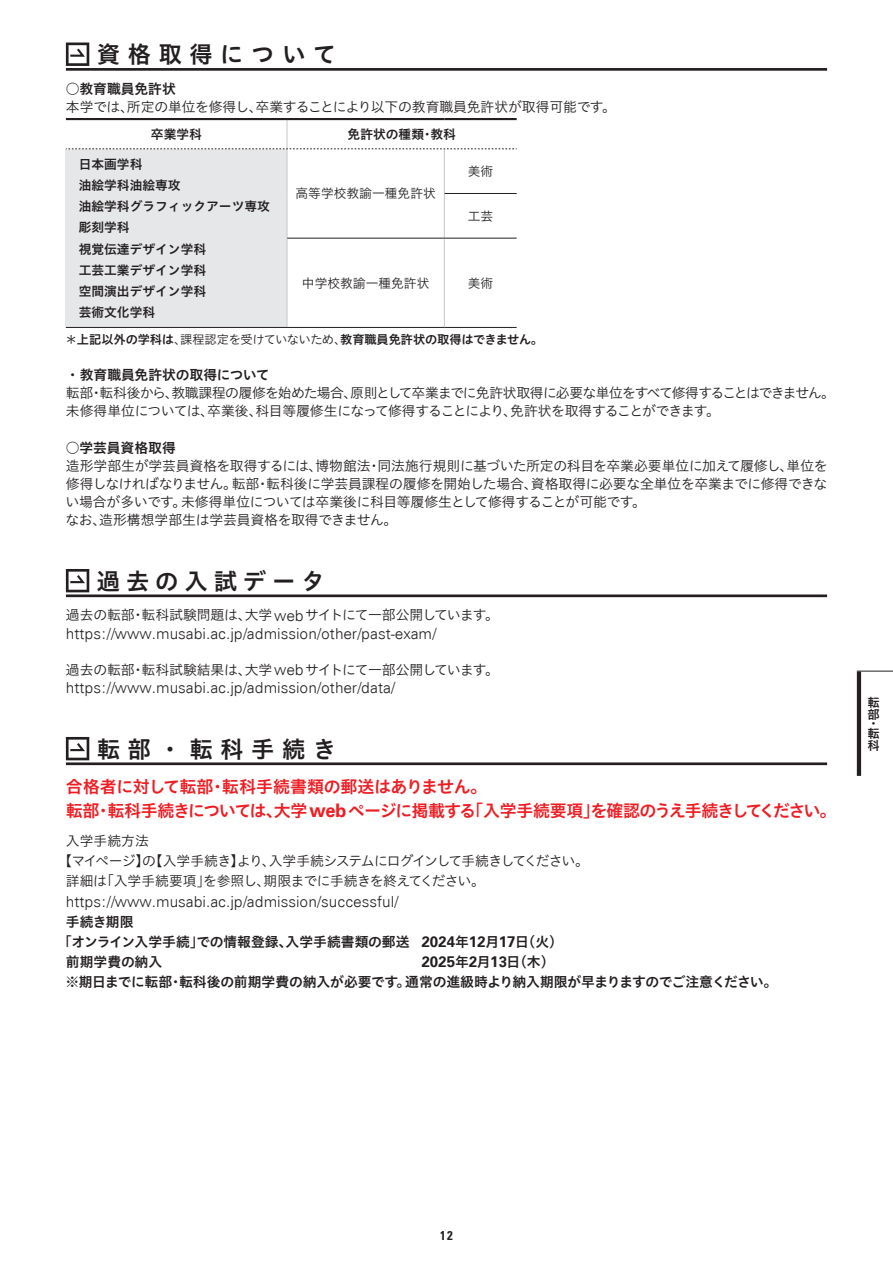
<style>
.page{position:relative;width:893px;height:1263px;background:#fff}
.page>*{position:absolute;margin:0;border:0;box-sizing:border-box;transform-origin:0 0}
.見出し22Q変形{font:23.4px "Hiragino UD Sans Std W6";letter-spacing:.32em;color:#231f20}
.見出し22Q変形-2{font:23.4px "Hiragino UD Sans Std W6";letter-spacing:.25em;color:#231f20}
.本文_13Q{font:16.95px "Hiragino UD Sans Std W6";letter-spacing:-.05em;color:#ee1d23}
.本文_13Q-2{font:16.95px "Hiragino UD Sans Std W6";letter-spacing:-.015em;color:#ee1d23}
.本文_13Q-3{font:300 15.15px "Zurich BT";color:#231f20}
.本文_13Q-4{font:700 15.15px "Zurich BT";color:#231f20}
.本文_13Q-5{font:13.8px/18px "Hiragino UD Sans Std W3";letter-spacing:-.035em;color:#231f20;text-align:justify}
.本文_13Q-6{font:13.8px "Hiragino UD Sans Std W6";letter-spacing:-.015em;color:#231f20}
.本文_13Q-7{font:13.8px "Hiragino UD Sans Std W3";letter-spacing:-.015em;color:#231f20}
.本文_13Q-8{font:13.8px "Hiragino UD Sans Std W3";letter-spacing:-.06em;color:#231f20}
.本文_13Q-9{font:13.8px "Hiragino UD Sans Std W3";letter-spacing:-.065em;color:#231f20}
.表-太字{font:12.75px "Hiragino UD Sans Std W6";color:#231f20}
.表-太字-2{font:12.75px "Hiragino UD Sans Std W3";color:#231f20}
.t1{font:700 condensed 12.75px "Zurich BT";color:#231f20}
.注釈_9Q{font:12.15px/12.1px "Hiragino UD Sans Std W6";letter-spacing:-.015em;color:#231f20}
.s1{font-family:"Hiragino UD Sans Std W3"}
.s2{font-family:"Zurich BT";font-weight:300;font-size:15.15px}
.s3{font-family:"Zurich BT";font-weight:700;font-size:18.75px}
.s4{font-family:"Zurich BT";font-weight:700;font-size:15.15px}
.s5{font-family:"Hiragino UD Sans Std W6";font-weight:400;font-size:13.8px}
</style>
<div class="page">
<hr style="left:857px;top:671px;width:4px;height:105px;background:#231f20">
<hr style="left:857px;top:671px;width:36px;height:1px;background:#231f20">
<hr style="left:66px;top:68px;width:761px;height:3px;background:#231f20">
<hr style="left:66px;top:594px;width:761px;height:3px;background:#231f20">
<hr style="left:66px;top:762px;width:761px;height:3px;background:#231f20">
<svg style="left:66px;top:43px;width:23px;height:23px"></svg>
<div style="left:66px;top:149px;width:221px;height:178px;background:#e6e7e9"></div>
<hr style="left:287px;top:149px;width:1px;height:44px;background:#c7c8ca">
<hr style="left:287px;top:193px;width:1px;height:45px;background:#c7c8ca">
<hr style="left:444px;top:149px;width:1px;height:44px;background:#c7c8ca">
<hr style="left:444px;top:193px;width:1px;height:45px;background:#c7c8ca">
<hr style="left:287px;top:238px;width:1px;height:89px;background:#c7c8ca">
<hr style="left:444px;top:238px;width:1px;height:89px;background:#c7c8ca">
<hr style="left:445px;top:193px;width:72px;height:1px;background:#231f20">
<hr style="left:287px;top:238px;width:157px;height:1px;background:#231f20">
<hr style="left:444px;top:238px;width:73px;height:1px;background:#231f20">
<hr style="left:66px;top:327px;width:221px;height:1px;background:#231f20">
<hr style="left:287px;top:327px;width:157px;height:1px;background:#231f20">
<hr style="left:444px;top:327px;width:73px;height:1px;background:#231f20">
<hr style="left:66px;top:118px;width:221px;height:2px;background:#231f20">
<hr style="left:287px;top:118px;width:157px;height:2px;background:#231f20">
<hr style="left:444px;top:118px;width:73px;height:2px;background:#231f20">
<svg style="left:66px;top:120px;width:451px;height:30px"></svg>
<svg style="left:66px;top:569px;width:23px;height:23px"></svg>
<svg style="left:66px;top:737px;width:23px;height:23px"></svg>
<p class="見出し22Q変形" style="left:97px;top:36px;width:241px">資格取得について</p>
<p class="本文_13Q-6" style="left:66px;top:78px;width:112px">○教育職員免許状</p>
<p class="本文_13Q-7" style="left:66px;top:96px;width:552px">本学では、所定の単位を修得し、卒業することにより以下の教育職員免許状が取得可能です。</p>
<p class="表-太字" style="left:151px;top:124px;width:53px">卒業学科</p>
<p class="表-太字" style="left:348px;top:124px;width:110px">免許状の種類･教科</p>
<p class="表-太字" style="left:79px;top:154px;width:65px">日本画学科</p>
<p class="表-太字" style="left:79px;top:175px;width:104px">油絵学科油絵専攻</p>
<p class="表-太字" style="left:79px;top:197px;width:193px">油絵学科グラフィックアーツ専攻</p>
<p class="表-太字" style="left:79px;top:218px;width:53px">彫刻学科</p>
<p class="表-太字" style="left:79px;top:239px;width:129px">視覚伝達デザイン学科</p>
<p class="表-太字" style="left:79px;top:260px;width:129px">工芸工業デザイン学科</p>
<p class="表-太字" style="left:79px;top:282px;width:129px">空間演出デザイン学科</p>
<p class="表-太字" style="left:79px;top:303px;width:78px">芸術文化学科</p>
<p class="表-太字-2" style="left:468px;top:162px;width:27px">美術</p>
<p class="表-太字-2" style="left:468px;top:206px;width:27px">工芸</p>
<p class="表-太字-2" style="left:296px;top:184px;width:142px">高等学校教諭一種免許状</p>
<p class="表-太字-2" style="left:302px;top:273px;width:129px">中学校教諭一種免許状</p>
<p class="表-太字-2" style="left:468px;top:273px;width:27px">美術</p>
<p class="注釈_9Q" style="left:65px;top:333px;width:479px"><span class="s1">＊</span>上記以外の学科は<span class="s1">、課程認定を受けていないため、</span>教育職員免許状の取得はできません。</p>
<p class="本文_13Q-6" style="left:66px;top:364px;width:205px">・教育職員免許状の取得について</p>
<p class="本文_13Q-8" style="left:66px;top:383px;width:770px">転部・転科後から、教職課程の履修を始めた場合、原則として卒業までに免許状取得に必要な単位をすべて修得することはできません。</p>
<p class="本文_13Q-5" style="left:66px;top:401px;width:656px">未修得単位については、卒業後、科目等履修生になって修得することにより、免許状を取得することができます。</p>
<p class="本文_13Q-6" style="left:66px;top:437px;width:112px">○学芸員資格取得</p>
<p class="本文_13Q-5" style="left:66px;top:456px;width:763px">造形学部生が学芸員資格を取得するには、博物館法・同法施行規則に基づいた所定の科目を卒業必要単位に加えて履修し、単位を修得しなければなりません。転部・転科後に学芸員課程の履修を開始した場合、資格取得に必要な全単位を卒業までに修得できない場合が多いです。未修得単位については卒業後に科目等履修生として修得することが可能です。</p>
<p class="本文_13Q-7" style="left:66px;top:509px;width:333px">なお、造形構想学部生は学芸員資格を取得できません。</p>
<p class="見出し22Q変形-2" style="left:97px;top:563px;width:230px">過去の入試データ</p>
<p class="本文_13Q-7" style="left:66px;top:605px;width:435px">過去の転部・転科試験問題は、大学<span class="s2">web</span>サイトにて一部公開しています。</p>
<p class="本文_13Q-3" style="left:66px;top:624px;width:372px">https://www.musabi.ac.jp/admission/other/past-exam/</p>
<p class="本文_13Q-7" style="left:66px;top:659px;width:435px">過去の転部・転科試験結果は、大学<span class="s2">web</span>サイトにて一部公開しています。</p>
<p class="本文_13Q-3" style="left:66px;top:678px;width:331px">https://www.musabi.ac.jp/admission/other/data/</p>
<p class="見出し22Q変形" style="left:97px;top:731px;width:241px">転部・転科手続き</p>
<p class="本文_13Q-2" style="left:66px;top:774px;width:423px">合格者に対して転部・転科手続書類の郵送はありません。</p>
<p class="本文_13Q" style="left:66px;top:797px;width:772px">転部・転科手続きについては、大学 <span class="s3">web</span>ページに掲載する「入学手続要項」を確認のうえ手続きしてください。</p>
<p class="本文_13Q-5" style="left:66px;top:831px;width:84px">入学手続方法</p>
<p class="本文_13Q-9" style="left:58px;top:850px;width:532px">【マイページ】の【入学手続き】より、入学手続システムにログインして手続きしてください。</p>
<p class="本文_13Q-5" style="left:66px;top:871px;width:421px">詳細は「入学手続要項」を参照し、期限までに手続きを終えてください。</p>
<p class="本文_13Q-3" style="left:66px;top:892px;width:334px">https://www.musabi.ac.jp/admission/successful/</p>
<p class="本文_13Q-6" style="left:66px;top:911px;width:69px">手続き期限</p>
<p class="本文_13Q-6" style="left:58px;top:931px;width:506px">「オンライン入学手続」での情報登録、入学手続書類の郵送 <span class="s4">2024</span>年<span class="s4">12</span>月<span class="s4">17</span>日（火）</p>
<p class="本文_13Q-6" style="left:66px;top:951px;width:98px">前期学費の納入</p>
<p class="本文_13Q-4" style="left:421px;top:952px;width:135px">2025<span class="s5">年</span>2<span class="s5">月</span>13<span class="s5">日（木）</span></p>
<p class="本文_13Q-6" style="left:65px;top:971px;width:713px">※期日までに転部・転科後の前期学費の納入が必要です。通常の進級時より納入期限が早まりますのでご注意ください。</p>
<p class="注釈_9Q" style="left:867px;top:696px;width:13px">転部</p>
<p class="注釈_9Q" style="left:867px;top:718px;width:13px;line-height:9.1px">・転</p>
<p class="注釈_9Q" style="left:867px;top:738px;width:13px">科</p>
<p class="t1" style="left:440px;top:1228px;width:15px">12</p>
</div>
